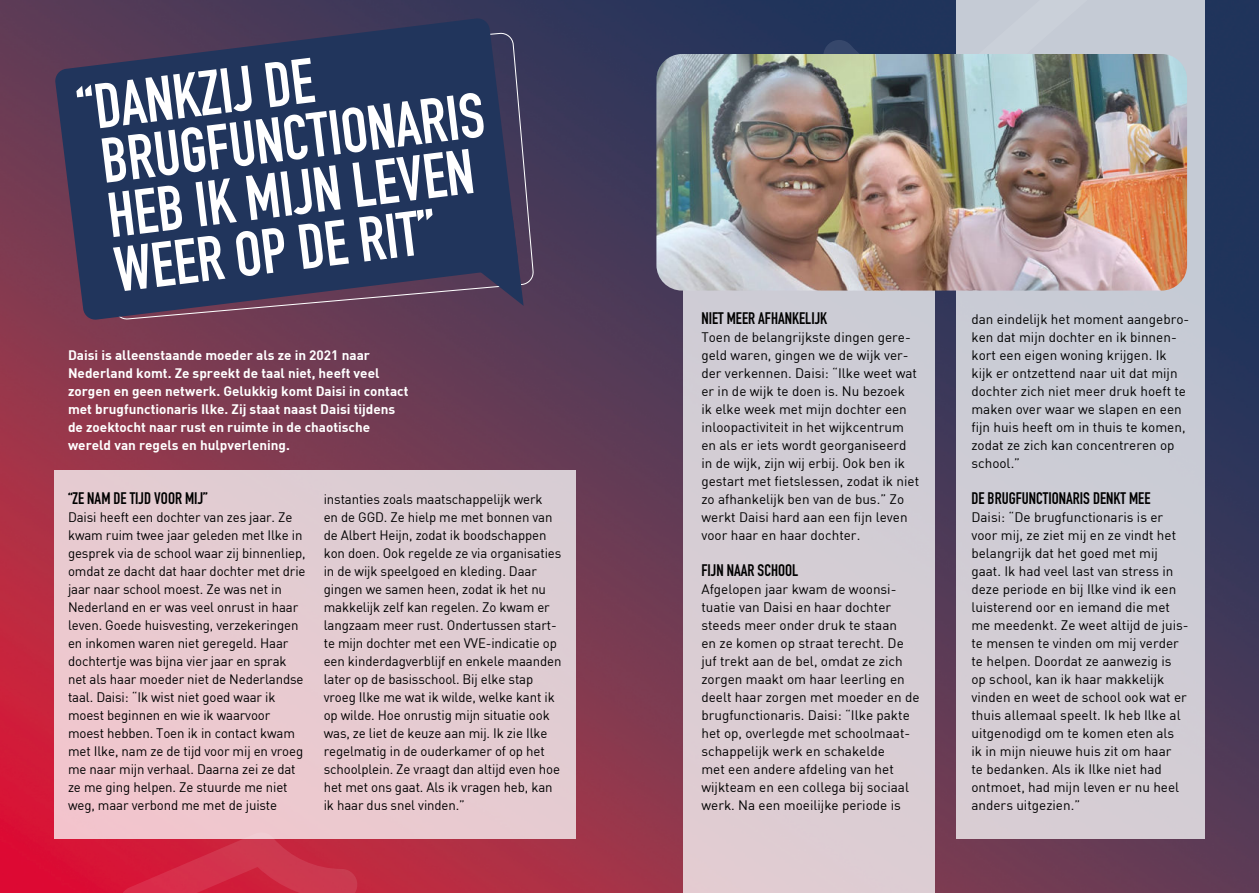
<style>
.page{position:relative;width:1259px;height:893px;background:#fff}
.page>*{position:absolute;margin:0;border:0;box-sizing:border-box;transform-origin:0 0}
.t1{font:700 62.25px/54.9px "DIN Condensed";color:#fff}
.t2{font:700 16.5px "DIN Condensed";color:#000}
.t3{font:13.5px/18px "Dinreg";color:#000}
.t4{font:13.5px/18px "Dinbol";color:#fff}
</style>
<div class="page">
<img style="left:0;top:0;width:1259px;height:893px">
<div style="left:683px;top:187px;width:252px;height:706px;background:#d5cdd4"></div>
<div style="left:957px;top:0;width:248px;height:839px;background:#cdccd5"></div>
<div style="left:821px;top:0;width:136px;height:54px;background:#20345b"></div>
<img style="left:656px;top:54px;width:531px;height:237px">
<svg style="left:118px;top:839px;width:239px;height:54px;background:#cf2944"></svg>
<div style="left:54px;top:471px;width:521px;height:368px;background:#e6cbd1"></div>
<svg style="left:518px;top:33px;width:15px;height:286px;background:#4c4260"></svg>
<svg style="left:55px;top:18px;width:463px;height:302px;background:#2d365b"></svg>
<svg style="left:473px;top:216px;width:50px;height:90px;background:#32385b"></svg>
<h1 class="t1" style="left:74px;top:80px;width:404px;rotate:-7deg">“ DANKZIJ DE<br>BRUGFUNCTIONARIS<br>HEB IK MIJN LEVEN<br>WEER OP DE RIT”</h1>
<p class="t4" style="left:68px;top:347px;width:342px">Daisi is alleenstaande moeder als ze in 2021 naar Nederland komt. Ze spreekt de taal niet, heeft veel zorgen en geen netwerk. Gelukkig komt Daisi in contact met brugfunctionaris Ilke. Zij staat naast Daisi tijdens de zoektocht naar rust en ruimte in de chaotische wereld van regels en hulpverlening.</p>
<p class="t2" style="left:68px;top:490px;width:141px">“ZE NAM DE TIJD VOOR MIJ”</p>
<p class="t3" style="left:68px;top:509px;width:239px">Daisi heeft een dochter van zes jaar. Ze kwam ruim twee jaar geleden met Ilke in gesprek via de school waar zij binnenliep, omdat ze dacht dat haar dochter met drie jaar naar school moest. Ze was net in Nederland en er was veel onrust in haar leven. Goede huisvesting, verzekeringen en inkomen waren niet geregeld. Haar dochtertje was bijna vier jaar en sprak net als haar moeder niet de Nederlandse taal. Daisi: “Ik wist niet goed waar ik moest beginnen en wie ik waarvoor moest hebben. Toen ik in contact kwam met Ilke, nam ze de tijd voor mij en vroeg me naar mijn verhaal. Daarna zei ze dat ze me ging helpen. Ze stuurde me niet weg, maar verbond me met de juiste</p>
<p class="t3" style="left:324px;top:491px;width:239px">instanties zoals maatschappelijk werk<br>en de GGD. Ze hielp me met bonnen van de Albert Heijn, zodat ik boodschappen kon doen. Ook regelde ze via organisaties in de wijk speelgoed en kleding. Daar gingen we samen heen, zodat ik het nu makkelijk zelf kan regelen. Zo kwam er langzaam meer rust. Ondertussen start&shy;te mijn dochter met een VVE-indicatie op een kinderdagverblijf en enkele maanden later op de basisschool. Bij elke stap vroeg Ilke me wat ik wilde, welke kant ik op wilde. Hoe onrustig mijn situatie ook was, ze liet de keuze aan mij. Ik zie Ilke regelmatig in de ouderkamer of op het schoolplein. Ze vraagt dan altijd even hoe het met ons gaat. Als ik vragen heb, kan ik haar dus snel vinden.”</p>
<p class="t2" style="left:701px;top:310px;width:127px">NIET MEER AFHANKELIJK</p>
<p class="t3" style="left:701px;top:329px;width:219px">Toen de belangrijkste dingen gere&shy;geld waren, gingen we de wijk ver&shy;der verkennen. Daisi: “Ilke weet wat er in de wijk te doen is. Nu bezoek<br>ik elke week met mijn dochter een inloopactiviteit in het wijkcentrum en als er iets wordt georganiseerd in de wijk, zijn wij erbij. Ook ben ik gestart met fietslessen, zodat ik niet zo afhankelijk ben van de bus.” Zo werkt Daisi hard aan een fijn leven voor haar en haar dochter.</p>
<p class="t2" style="left:701px;top:562px;width:98px">FIJN NAAR SCHOOL</p>
<p class="t3" style="left:701px;top:581px;width:220px">Afgelopen jaar kwam de woonsi&shy;tuatie van Daisi en haar dochter steeds meer onder druk te staan<br>en ze komen op straat terecht. De juf trekt aan de bel, omdat ze zich zorgen maakt om haar leerling en deelt haar zorgen met moeder en de brugfunctionaris. Daisi: “Ilke pakte het op, overlegde met schoolmaat&shy;schappelijk werk en schakelde<br>met een andere afdeling van het wijkteam en een collega bij sociaal werk. Na een moeilijke periode is</p>
<p class="t3" style="left:971px;top:311px;width:219px">dan eindelijk het moment aangebro&shy;ken dat mijn dochter en ik binnen&shy;kort een eigen woning krijgen. Ik kijk er ontzettend naar uit dat mijn dochter zich niet meer druk hoeft te maken over waar we slapen en een fijn huis heeft om in thuis te komen, zodat ze zich kan concentreren op school.”</p>
<p class="t2" style="left:971px;top:490px;width:180px">DE BRUGFUNCTIONARIS DENKT MEE</p>
<p class="t3" style="left:971px;top:509px;width:219px">Daisi: “De brugfunctionaris is er voor mij, ze ziet mij en ze vindt het belangrijk dat het goed met mij gaat. Ik had veel last van stress in deze periode en bij Ilke vind ik een luisterend oor en iemand die met me meedenkt. Ze weet altijd de juis&shy;te mensen te vinden om mij verder te helpen. Doordat ze aanwezig is op school, kan ik haar makkelijk vinden en weet de school ook wat er thuis allemaal speelt. Ik heb Ilke al uitgenodigd om te komen eten als<br>ik in mijn nieuwe huis zit om haar<br>te bedanken. Als ik Ilke niet had ontmoet, had mijn leven er nu heel anders uitgezien.”</p>
</div>
